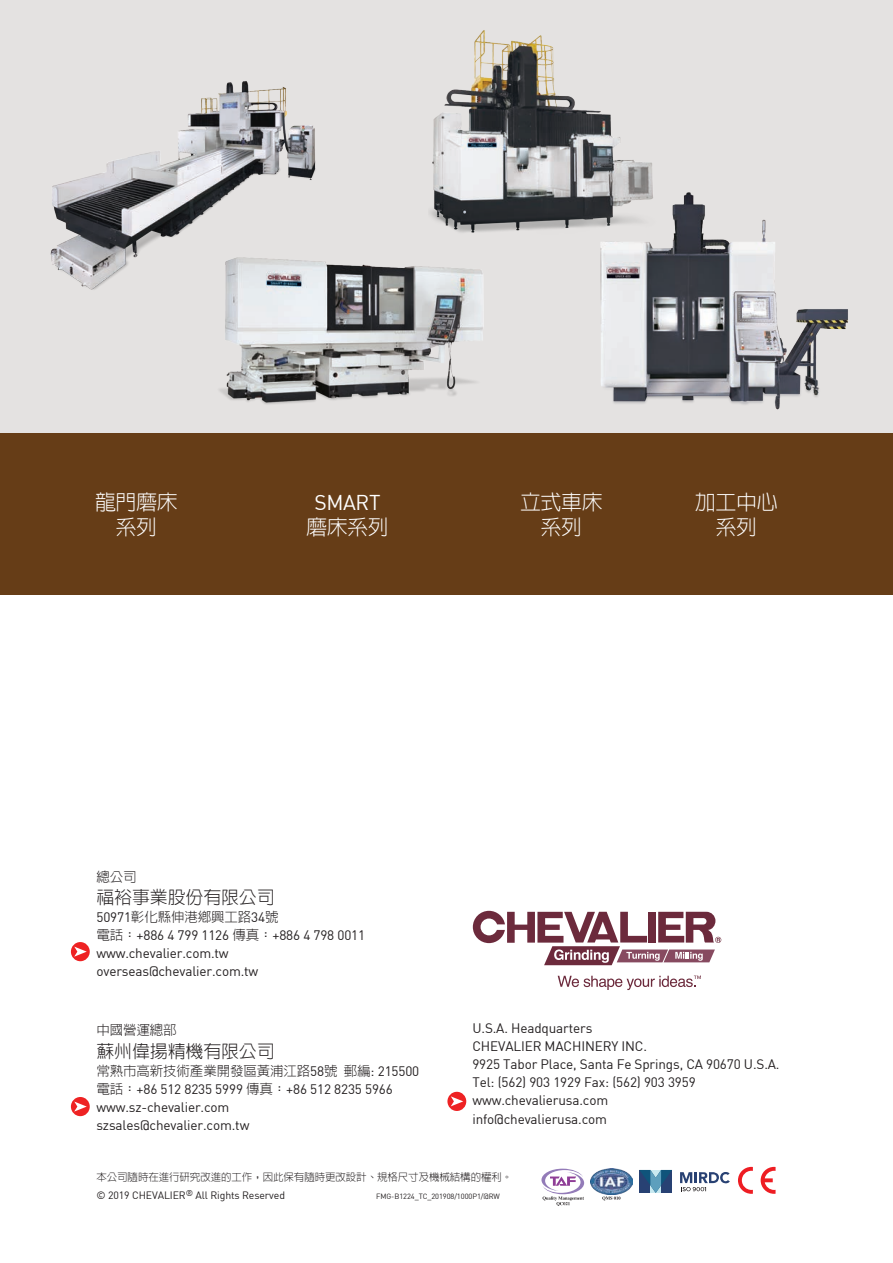
<style>
.page{position:relative;width:893px;height:1263px;background:#fff}
.page>*{position:absolute;margin:0;border:0;box-sizing:border-box;transform-origin:0 0}
.t1{font:300 21px/25.5px "AR Hei B5";letter-spacing:-.02em;color:#fff;text-align:center}
.t2{font:21px "DIN";letter-spacing:-.02em;color:#fff}
.t3{font:300 18px "AR Hei B5";letter-spacing:-.01em;color:#231f20}
.t4{font:13.5px/18px "DIN";letter-spacing:-.01em;color:#231f20}
.t5{font:300 13.5px "AR Hei B5";letter-spacing:-.01em;color:#231f20}
.t6{font:300 10.5px "AR Hei B5";letter-spacing:-.01em;color:#231f20}
.t7{font:10.5px "DIN";letter-spacing:-.01em;color:#231f20}
.t8{font:7.5px "DIN";letter-spacing:-.01em;color:#231f20}
.s1{font-family:"DIN";font-weight:400}
.s2{font-family:"AR Hei B5";font-weight:300}
</style>
<div class="page">
<div style="left:0;top:432px;width:893px;height:162px;background:#663d17"></div>
<div style="left:0;top:0;width:893px;height:432px;background:#e4e2e1"></div>
<img style="left:50px;top:81px;width:266px;height:209px">
<img style="left:200px;top:238px;width:307px;height:195px">
<img style="left:429px;top:30px;width:192px;height:257px">
<svg style="left:473px;top:911px;width:248px;height:54px"></svg>
<svg style="left:558px;top:975px;width:143px;height:15px"></svg>
<img style="left:573px;top:146px;width:275px;height:264px">
<svg style="left:738px;top:1167px;width:37px;height:27px"></svg>
<svg style="left:639px;top:1170px;width:33px;height:23px"></svg>
<svg style="left:680px;top:1172px;width:50px;height:19px"></svg>
<svg style="left:541px;top:1169px;width:43px;height:37px"></svg>
<svg style="left:602px;top:1196px;width:18px;height:4px"></svg>
<img style="left:590px;top:1169px;width:42px;height:26px">
<div style="left:71px;top:942px;width:19px;height:19px;background:#ee2223;border-radius:50%"></div>
<svg style="left:74px;top:947px;width:13px;height:10px"></svg>
<svg style="left:71px;top:1097px;width:19px;height:19px"></svg>
<svg style="left:74px;top:1101px;width:13px;height:10px"></svg>
<div style="left:447px;top:1092px;width:19px;height:19px;background:#ee2223;border-radius:50%"></div>
<svg style="left:451px;top:1096px;width:12px;height:10px"></svg>
<h1 class="t1" style="left:95px;top:489px;width:84px">龍門磨床系列</h1>
<h1 class="t2" style="left:315px;top:489px;width:67px">SMART</h1>
<h1 class="t1" style="left:306px;top:515px;width:84px">磨床系列</h1>
<h1 class="t1" style="left:520px;top:489px;width:84px">立式車床系列</h1>
<h1 class="t1" style="left:695px;top:489px;width:84px">加工中心系列</h1>
<p class="t5" style="left:96px;top:870px;width:42px">總公司</p>
<h2 class="t3" style="left:96px;top:888px;width:180px">福裕事業股份有限公司</h2>
<p class="t5" style="left:96px;top:910px;width:184px"><span class="s1">50971</span>彰化縣伸港鄉興工路<span class="s1">34</span>號</p>
<p class="t4" style="left:96px;top:926px;width:270px"><span class="s2">電話：</span>+886 4 799 1126 <span class="s2">傳真：</span>+886 4 798 0011 www.chevalier.com.tw overseas@chevalier.com.tw</p>
<p class="t5" style="left:96px;top:1023px;width:82px">中國營運總部</p>
<h2 class="t3" style="left:96px;top:1042px;width:180px">蘇州偉揚精機有限公司</h2>
<p class="t5" style="left:96px;top:1064px;width:324px">常熟市高新技術產業開發區黃浦江路<span class="s1">58</span>號 郵編<span class="s1">: 215500</span></p>
<p class="t4" style="left:96px;top:1080px;width:298px"><span class="s2">電話：</span>+86 512 8235 5999 <span class="s2">傳真：</span>+86 512 8235 5966 www.sz-chevalier.com<br>szsales@chevalier.com.tw</p>
<p class="t4" style="left:472px;top:1019px;width:309px">U.S.A. Headquarters<br>CHEVALIER MACHINERY INC.<br>9925 Tabor Place, Santa Fe Springs, CA 90670 U.S.A.<br>Tel: (562) 903 1929 Fax: (562) 903 3959 www.chevalierusa.com</p>
<p class="t4" style="left:472px;top:1110px;width:136px">info@chevalierusa.com</p>
<p class="t6" style="left:96px;top:1172px;width:417px">本公司隨時在進行研究改進的工作，因此保有隨時更改設計、規格尺寸及機械結構的權利。</p>
<p class="t7" style="left:96px;top:1189px;width:190px">© 2019 CHEVALIER<sup>®</sup> All Rights Reserved</p>
<p class="t8" style="left:376px;top:1192px;width:125px">FMG-B1224_TC_201908/1000P1/@RW</p>
</div>
